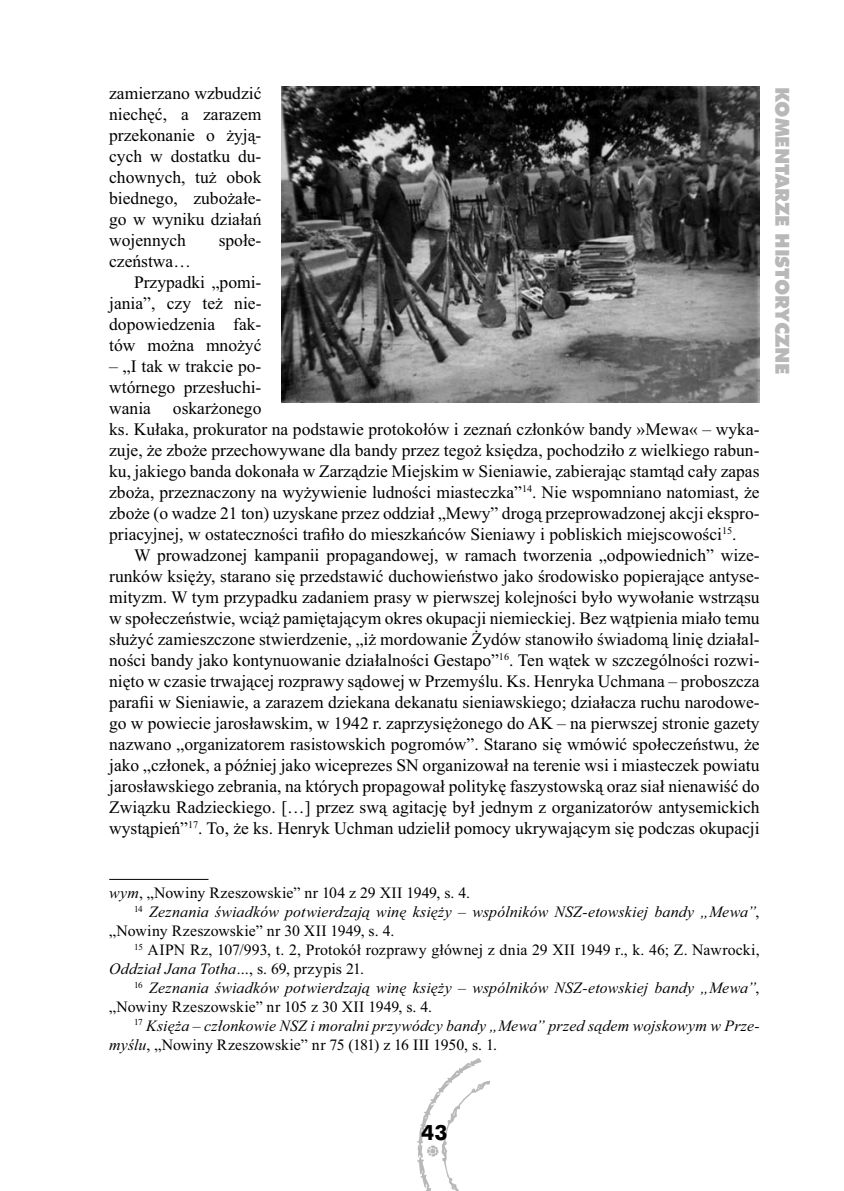
<style>
.page{position:relative;width:844px;height:1191px;background:#fff}
.page>*{position:absolute;margin:0;border:0;box-sizing:border-box;transform-origin:0 0}
.t1{font:700 21px "Futura EU";color:#000}
.t2{font:19.25px "Futura X Blk EU";color:#b8b8b8}
.t3{font:17.5px/21px "Times New Roman";color:#000;text-align:justify}
.t4{font:italic 15.75px "Times New Roman";letter-spacing:.01em;color:#000}
.t5{font:15.75px "Times New Roman";letter-spacing:.005em;color:#000}
.s1{font-style:italic}
.s2{font-style:normal}
</style>
<div class="page">
<img style="left:418px;top:1058px;width:72px;height:133px">
<hr style="left:109px;top:879px;width:99px;height:1px;background:#000">
<img style="left:281px;top:87px;width:478px;height:315px">
<p class="t3" style="left:109px;top:84px;width:154px">zamierzano wzbudzić niechęć, a zarazem przekonanie o żyją&shy;cych w dostatku du&shy;chownych, tuż obok biednego, zubożałe&shy;go w wyniku działań wojennych</p>
<p class="t3" style="left:218px;top:231px;width:44px">społe-</p>
<p class="t3" style="left:109px;top:252px;width:83px">czeństwa…</p>
<p class="t3" style="left:134px;top:273px;width:129px">Przypadki „pomi-</p>
<p class="t3" style="left:109px;top:294px;width:154px">jania”, czy też nie-</p>
<p class="t3" style="left:109px;top:315px;width:154px">dopowiedzenia fak-</p>
<p class="t3" style="left:109px;top:336px;width:154px">tów można mnożyć</p>
<p class="t3" style="left:109px;top:357px;width:154px">– „I tak w trakcie po&shy;wtórnego przesłuchi&shy;wania</p>
<p class="t3" style="left:173px;top:399px;width:90px">oskarżonego</p>
<p class="t3" style="left:109px;top:420px;width:651px">ks. Kułaka, prokurator na podstawie protokołów i zeznań członków bandy »Mewa« – wyka-</p>
<p class="t3" style="left:109px;top:441px;width:651px">zuje, że zboże przechowywane dla bandy przez tegoż księdza, pochodziło z wielkiego rabun-</p>
<p class="t3" style="left:109px;top:462px;width:651px">ku, jakiego banda dokonała w Zarządzie Miejskim w Sieniawie, zabierając stamtąd cały zapas</p>
<p class="t3" style="left:109px;top:483px;width:651px">zboża, przeznaczony na wyżywienie ludności miasteczka”<sup>14</sup>. Nie wspomniano natomiast, że</p>
<p class="t3" style="left:109px;top:504px;width:651px">zboże (o wadze 21 ton) uzyskane przez oddział „Mewy” drogą przeprowadzonej akcji ekspro-</p>
<p class="t3" style="left:109px;top:525px;width:628px">priacyjnej, w ostateczności trafiło do mieszkańców Sieniawy i pobliskich miejscowości<sup>15</sup>.</p>
<p class="t3" style="left:134px;top:546px;width:627px">W prowadzonej kampanii propagandowej, w ramach tworzenia „odpowiednich” wize-</p>
<p class="t3" style="left:109px;top:567px;width:651px">runków księży, starano się przedstawić duchowieństwo jako środowisko popierające antyse-</p>
<p class="t3" style="left:109px;top:588px;width:651px">mityzm. W tym przypadku zadaniem prasy w pierwszej kolejności było wywołanie wstrząsu</p>
<p class="t3" style="left:109px;top:609px;width:651px">w społeczeństwie, wciąż pamiętającym okres okupacji niemieckiej. Bez wątpienia miało temu</p>
<p class="t3" style="left:109px;top:630px;width:651px">służyć zamieszczone stwierdzenie, „iż mordowanie Żydów stanowiło świadomą linię działal-</p>
<p class="t3" style="left:109px;top:651px;width:651px">ności bandy jako kontynuowanie działalności Gestapo”<sup>16</sup>. Ten wątek w szczególności rozwi-</p>
<p class="t3" style="left:109px;top:672px;width:651px">nięto w czasie trwającej rozprawy sądowej w Przemyślu. Ks. Henryka Uchmana – proboszcza</p>
<p class="t3" style="left:109px;top:693px;width:651px">parafii w Sieniawie, a zarazem dziekana dekanatu sieniawskiego; działacza ruchu narodowe-</p>
<p class="t3" style="left:109px;top:714px;width:651px">go w powiecie jarosławskim, w 1942 r. zaprzysiężonego do AK – na pierwszej stronie gazety</p>
<p class="t3" style="left:109px;top:735px;width:651px">nazwano „organizatorem rasistowskich pogromów”. Starano się wmówić społeczeństwu, że</p>
<p class="t3" style="left:109px;top:756px;width:651px">jako „członek, a później jako wiceprezes SN organizował na terenie wsi i miasteczek powiatu</p>
<p class="t3" style="left:109px;top:777px;width:651px">jarosławskiego zebrania, na których propagował politykę faszystowską oraz siał nienawiść do</p>
<p class="t3" style="left:109px;top:798px;width:651px">Związku Radzieckiego. […] przez swą agitację był jednym z organizatorów antysemickich</p>
<p class="t3" style="left:109px;top:819px;width:651px">wystąpień”<sup>17</sup>. To, że ks. Henryk Uchman udzielił pomocy ukrywającym się podczas okupacji</p>
<p class="t2" style="left:790px;top:87px;width:289px;rotate:90deg">KOMENTARZE HI STO RYCZ NE</p>
<p class="t5" style="left:109px;top:887px;width:362px"><span class="s1">wym</span>, „Nowiny Rzeszowskie” nr 104 z 29 XII 1949, s. 4.</p>
<p class="t4" style="left:134px;top:906px;width:627px"><sup>14</sup> Zeznania świadków potwierdzają winę księży – wspólników NSZ-etowskiej bandy „Mewa”<span class="s2">,</span></p>
<p class="t5" style="left:109px;top:925px;width:286px">„Nowiny Rzeszowskie” nr 30 XII 1949, s. 4.</p>
<p class="t5" style="left:134px;top:944px;width:627px"><sup>15</sup> AIPN Rz, 107/993, t. 2, Protokół rozprawy głównej z dnia 29 XII 1949 r., k. 46; Z. Nawrocki,</p>
<p class="t4" style="left:109px;top:963px;width:256px">Oddział Jana Totha…<span class="s2">, s. 69, przypis 21.</span></p>
<p class="t4" style="left:134px;top:981px;width:627px"><sup>16</sup> Zeznania świadków potwierdzają winę księży – wspólników NSZ-etowskiej bandy „Mewa”<span class="s2">,</span></p>
<p class="t5" style="left:109px;top:1000px;width:324px">„Nowiny Rzeszowskie” nr 105 z 30 XII 1949, s. 4.</p>
<p class="t4" style="left:134px;top:1019px;width:627px"><sup>17</sup> Księża – członkowie NSZ i moralni przywódcy bandy „Mewa” przed sądem wojskowym w Prze-</p>
<p class="t5" style="left:109px;top:1038px;width:389px"><span class="s1">myślu</span>, „Nowiny Rzeszowskie” nr 75 (181) z 16 III 1950, s. 1.</p>
<p class="t1" style="left:421px;top:1124px;width:28px">43</p>
</div>
